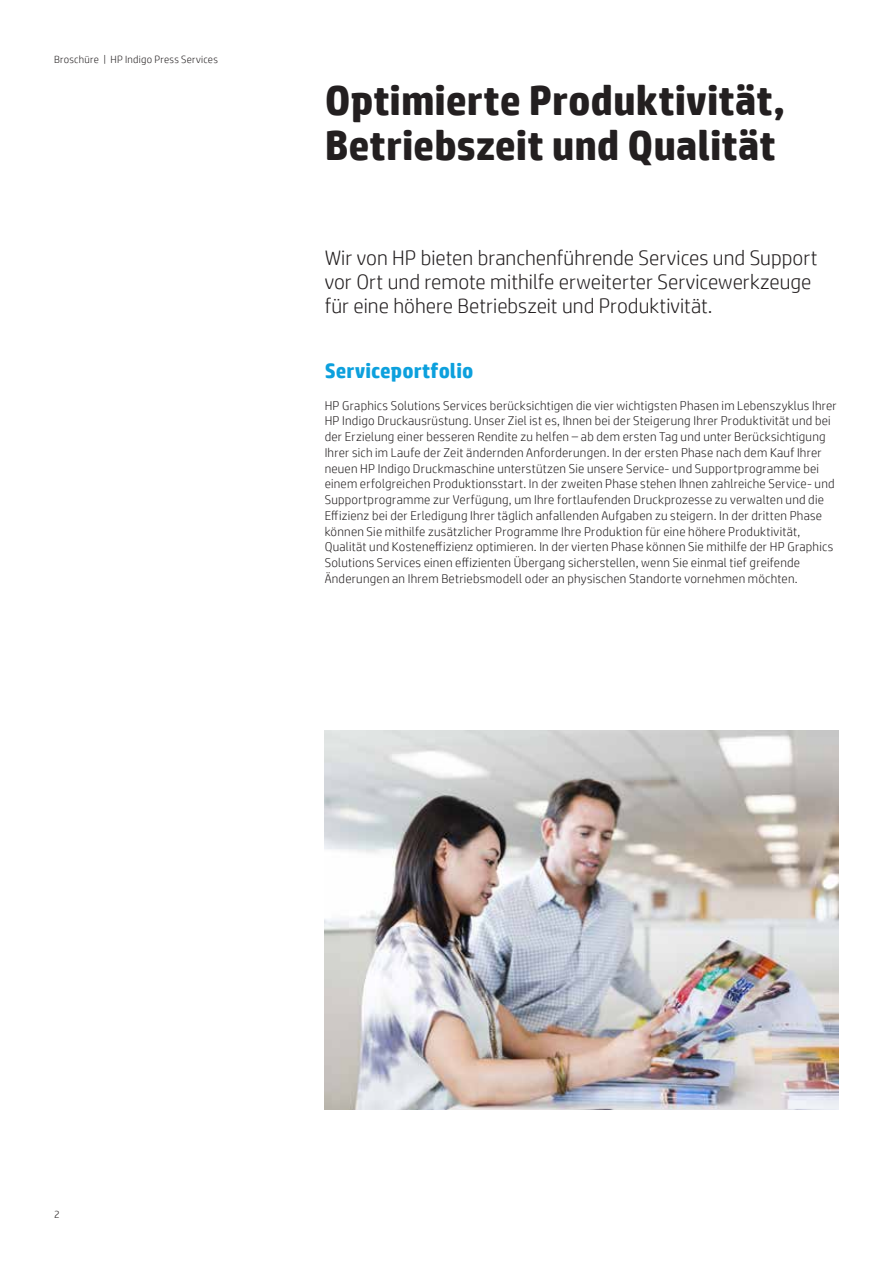
<style>
.page{position:relative;width:893px;height:1263px;background:#fff}
.page>*{position:absolute;margin:0;border:0;box-sizing:border-box;transform-origin:0 0}
.t1{font:700 42px/45px "HP Simplified";color:#231f20}
.t2{font:300 21px/24px "HP Simplified";color:#231f20}
.t3{font:700 21px "HP Simplified";letter-spacing:.005em;color:#0ca0dd}
.t4{font:300 12.75px/15.8px "HP Simplified";letter-spacing:.015em;color:#231f20}
.t5{font:300 10.5px "HP Simplified";letter-spacing:.025em;color:#231f20}
</style>
<div class="page">
<img style="left:325px;top:730px;width:514px;height:379px">
<p class="t5" style="left:54px;top:52px;width:165px">Broschüre | HP Indigo Press Services</p>
<h1 class="t1" style="left:325px;top:78px;width:462px">Optimierte Produktivität,<br>Betriebszeit und Qualität</h1>
<h2 class="t2" style="left:325px;top:245px;width:494px">Wir von HP bieten branchenführende Services und Support vor Ort und remote mithilfe erweiterter Servicewerkzeuge für eine höhere Betriebszeit und Produktivität.</h2>
<h2 class="t3" style="left:325px;top:357px;width:150px">Serviceportfolio</h2>
<p class="t4" style="left:325px;top:397px;width:514px">HP Graphics Solutions Services berücksichtigen die vier wichtigsten Phasen im Lebenszyklus Ihrer HP Indigo Druckausrüstung. Unser Ziel ist es, Ihnen bei der Steigerung Ihrer Produktivität und bei der Erzielung einer besseren Rendite zu helfen – ab dem ersten Tag und unter Berücksichtigung Ihrer sich im Laufe der Zeit ändernden Anforderungen. In der ersten Phase nach dem Kauf Ihrer neuen HP Indigo Druckmaschine unterstützen Sie unsere Service- und Supportprogramme bei einem erfolgreichen Produktionsstart. In der zweiten Phase stehen Ihnen zahlreiche Service- und Supportprogramme zur Verfügung, um Ihre fortlaufenden Druckprozesse zu verwalten und die Effizienz bei der Erledigung Ihrer täglich anfallenden Aufgaben zu steigern. In der dritten Phase können Sie mithilfe zusätzlicher Programme Ihre Produktion für eine höhere Produktivität, Qualität und Kosteneffizienz optimieren. In der vierten Phase können Sie mithilfe der HP Graphics Solutions Services einen effizienten Übergang sicherstellen, wenn Sie einmal tief greifende Änderungen an Ihrem Betriebsmodell oder an physischen Standorte vornehmen möchten.</p>
<p class="t5" style="left:54px;top:1207px;width:7px">2</p>
</div>
